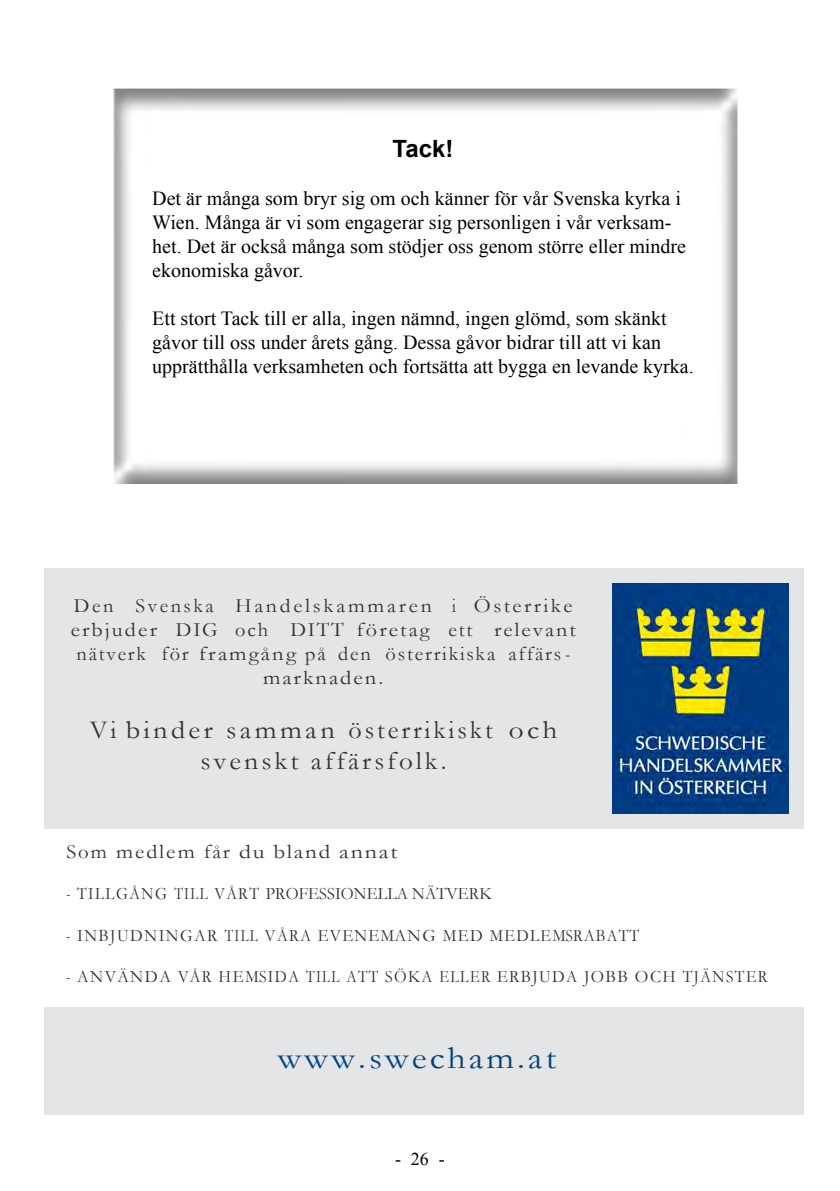
<style>
.page{position:relative;width:840px;height:1191px;background:#fff}
.page>*{position:absolute;margin:0;border:0;box-sizing:border-box;transform-origin:0 0}
.t1{font:31.8px "Garamond";letter-spacing:.085em;color:#00437f;scale:1.13 1}
.t2{font:26px/30.6px "Garamond";letter-spacing:.115em;color:#343132;text-align:center}
.t3{font:700 24px "Arial";color:#000}
.t4{font:20.4px/23.8px "Garamond";letter-spacing:.09em;color:#343132;text-align:center}
.t5{font:20px/24px "Times New Roman";color:#000}
.t6{font:18px "Times New Roman";color:#000}
.t7{font:17.4px "Garamond";letter-spacing:.085em;color:#343132;scale:.72 1}
.t8{font:17.4px "Garamond";letter-spacing:.01em;color:#343132;scale:.72 1}
</style>
<div class="page">
<div style="left:45px;top:567px;width:758px;height:261px;background:#e3e5e6"></div>
<img style="left:612px;top:583px;width:176px;height:230px">
<div style="left:45px;top:1006px;width:758px;height:108px;background:#e3e5e6"></div>
<div style="left:93px;top:64px;width:664px;height:428px;background:#000;opacity:.5"></div>
<p class="t3" style="left:392px;top:133px;width:62px">Tack!</p>
<p class="t5" style="left:152px;top:186px;width:535px">Det är många som bryr sig om och känner för vår Svenska kyrka i Wien. Många är vi som engagerar sig personligen i vår verksam&shy;het. Det är också många som stödjer oss genom större eller mindre ekonomiska gåvor.</p>
<p class="t5" style="left:152px;top:306px;width:542px">Ett stort Tack till er alla, ingen nämnd, ingen glömd, som skänkt gåvor till oss under årets gång. Dessa gåvor bidrar till att vi kan upprätthålla verksamheten och fortsätta att bygga en levande kyrka.</p>
<p class="t4" style="left:71px;top:593px;width:506px">Den Svenska Handelskammaren i Österrike erbjuder DIG och DITT företag ett relevant nätverk för framgång på den österrikiska affärs - marknaden.</p>
<h2 class="t2" style="left:90px;top:714px;width:469px">Vi binder samman österrikiskt och svenskt affärsfolk.</h2>
<p class="t4" style="left:66px;top:839px;width:332px">Som medlem får du bland annat</p>
<p class="t8" style="left:66px;top:882px;width:591px">- TILLGÅNG TILL VÅRT PROFESSIONELLA NÄTVERK</p>
<p class="t7" style="left:66px;top:923px;width:796px">- INBJUDNINGAR TILL VÅRA EVENEMANG MED MEDLEMSRABATT</p>
<p class="t7" style="left:66px;top:965px;width:974px">- ANVÄNDA VÅR HEMSIDA TILL ATT SÖKA ELLER ERBJUDA JOBB OCH TJÄNSTER</p>
<h1 class="t1" style="left:277px;top:1036px;width:248px">www.swecham.at</h1>
<p class="t6" style="left:395px;top:1146px;width:51px">- 26 -</p>
</div>
